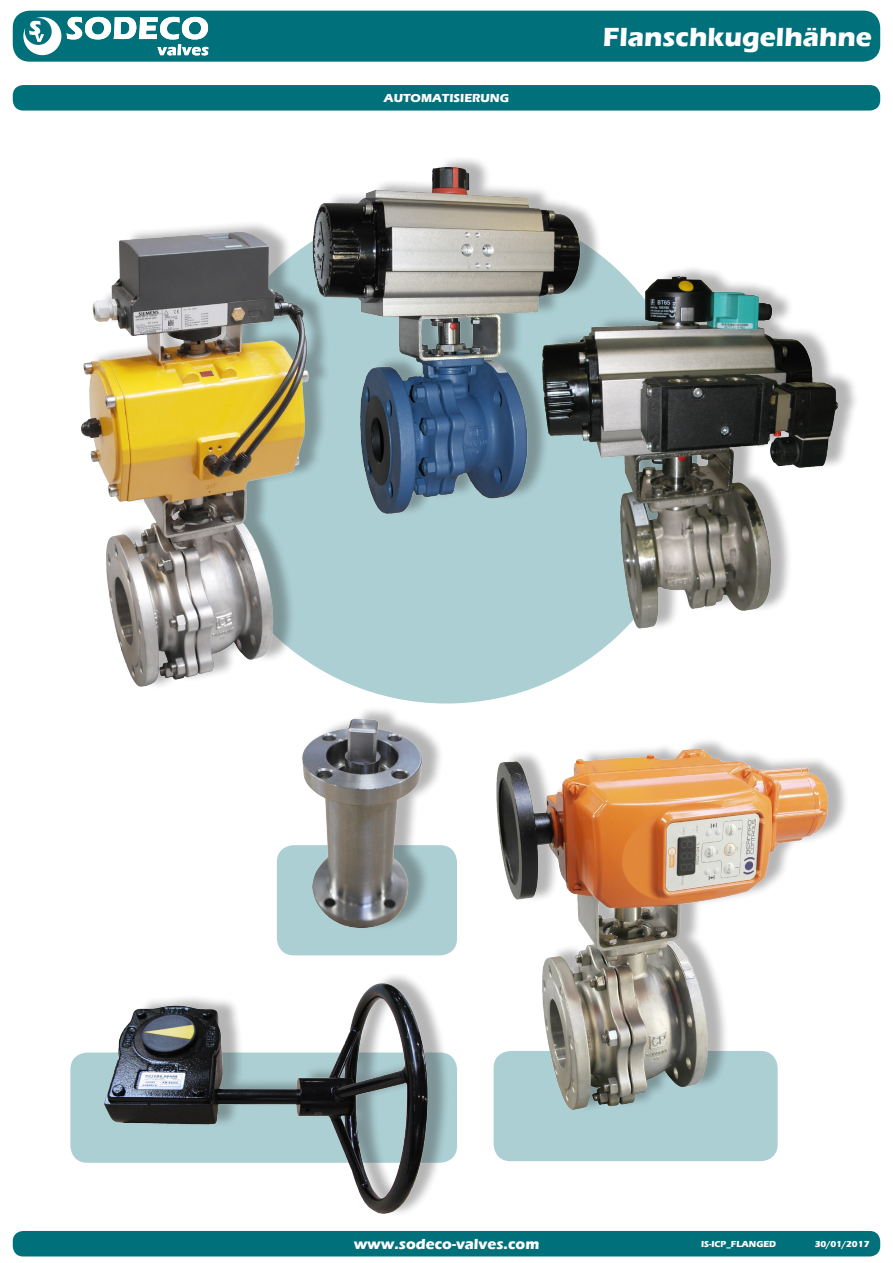
<style>
.page{position:relative;width:893px;height:1263px;background:#fff}
.page>*{position:absolute;margin:0;border:0;box-sizing:border-box;transform-origin:0 0}
.t1{font:700 27px "Eras ITC";color:#fff}
.t2{font:700 15px "Eras ITC";color:#fff}
.t3{font:700 12px "Eras ITC";color:#fff}
.t4{font:700 9px "Eras ITC";color:#fff}
</style>
<div class="page">
<div style="left:13px;top:1231px;width:867px;height:25px;background:#00707b;border-radius:10px"></div>
<div style="left:13px;top:11px;width:867px;height:51px;background:#00707b;border-radius:17px"></div>
<div style="left:197px;top:203px;width:499px;height:500px;background:#abcfd3;border-radius:50%"></div>
<div style="left:13px;top:85px;width:867px;height:26px;background:#00707b;border-radius:10px"></div>
<div style="left:277px;top:845px;width:180px;height:110px;background:#abcfd3;border-radius:17px"></div>
<div style="left:70px;top:1052px;width:387px;height:111px;background:#abcfd3;border-radius:17px"></div>
<div style="left:494px;top:1051px;width:284px;height:110px;background:#abcfd3;border-radius:17px"></div>
<img style="left:81px;top:224px;width:245px;height:463px">
<div style="left:110px;top:971px;width:340px;height:246px;background:#231f20;opacity:.33"></div>
<img style="left:101px;top:981px;width:330px;height:234px">
<div style="left:308px;top:706px;width:136px;height:225px;background:#231f20;opacity:.33"></div>
<img style="left:299px;top:715px;width:126px;height:215px">
<img style="left:493px;top:741px;width:350px;height:383px">
<div style="left:319px;top:155px;width:283px;height:362px;background:#231f20;opacity:.33"></div>
<img style="left:304px;top:159px;width:284px;height:363px">
<div style="left:549px;top:264px;width:311px;height:367px;background:#231f20;opacity:.33"></div>
<img style="left:533px;top:269px;width:316px;height:368px">
<svg style="left:23px;top:17px;width:38px;height:38px"></svg>
<svg style="left:67px;top:17px;width:141px;height:38px"></svg>
<p class="t3" style="left:384px;top:91px;width:127px">AUTOMATISIERUNG</p>
<p class="t1" style="left:603px;top:21px;width:270px">Flanschkugelhähne</p>
<h2 class="t2" style="left:354px;top:1235px;width:187px">www.sodeco-valves.com</h2>
<p class="t4" style="left:701px;top:1239px;width:77px">IS-ICP_FLANGED</p>
<p class="t4" style="left:815px;top:1239px;width:56px">30/01/2017</p>
</div>
